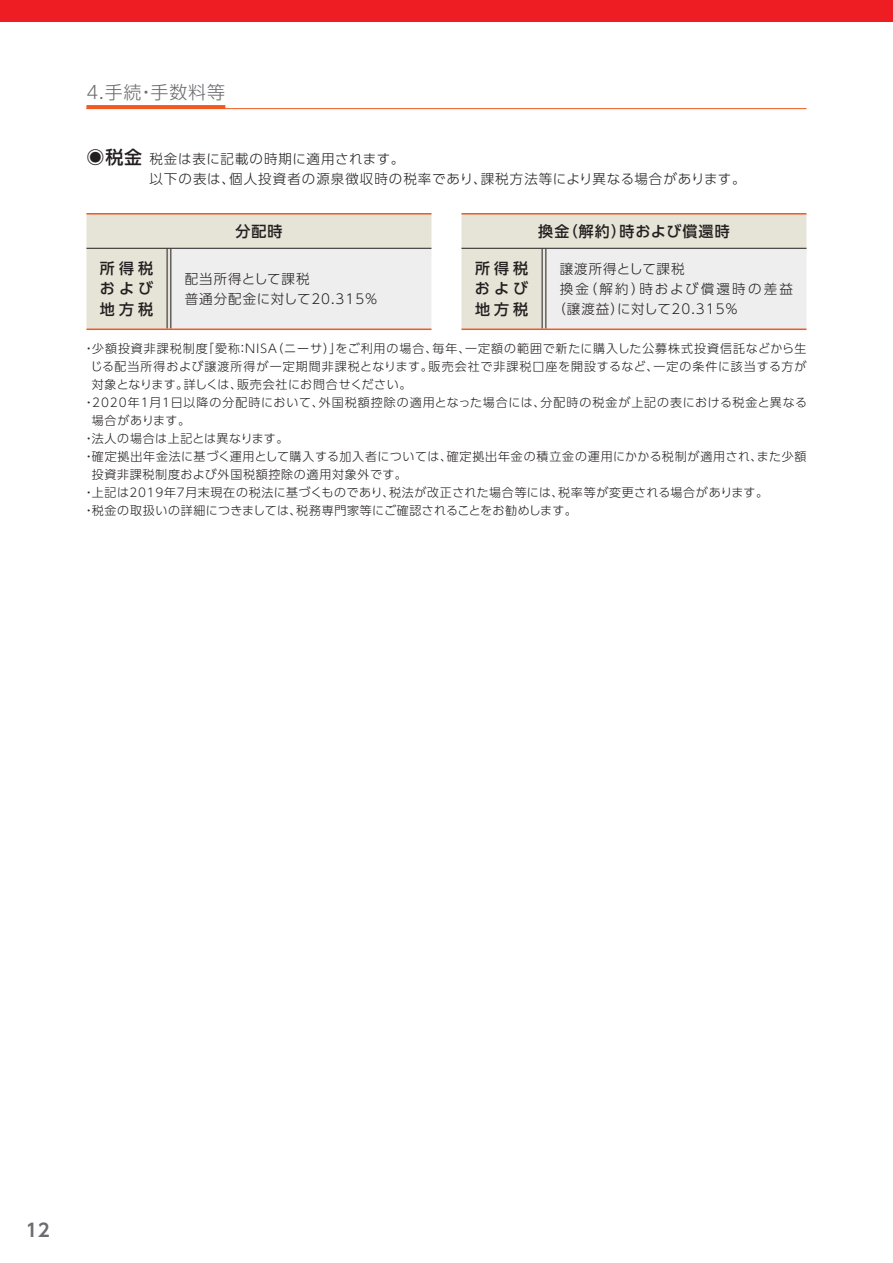
<style>
.page{position:relative;width:893px;height:1263px;background:#fff}
.page>*{position:absolute;margin:0;border:0;box-sizing:border-box;transform-origin:0 0}
.t1{font:300 18px "UD Shin Go Pro";letter-spacing:.05em;color:#6c6d70}
.t2{font:700 18px "UD Shin Go Pro De";color:#6c6d70}
.t3{font:500 15px/20.2px "UD Shin Go Pro";letter-spacing:.275em;color:#231f20;text-align:justify}
.t4{font:500 15px "UD Shin Go Pro";letter-spacing:.075em;color:#231f20}
.t5{font:300 13.5px/20.2px "UD Shin Go Pro";letter-spacing:.075em;color:#231f20}
.t6{font:300 13.5px "UD Shin Go Pro";letter-spacing:.165em;color:#231f20}
.t7{font:300 12px "UD Shin Go Pro";letter-spacing:.06em;color:#231f20}
.t8{font:300 12px "UD Shin Go Pro";letter-spacing:.08em;color:#231f20}
.t9{font:300 12px "UD Shin Go Pro";letter-spacing:.085em;color:#231f20}
.t10{font:300 12px "UD Shin Go Pro";letter-spacing:.03em;color:#231f20}
.t11{font:300 12px "UD Shin Go Pro";letter-spacing:.025em;color:#231f20}
.t12{font:300 12px "UD Shin Go Pro";letter-spacing:.04em;color:#231f20}
.s1{font-weight:500;font-size:18px}
</style>
<div class="page">
<div style="left:0;top:0;width:893px;height:21px;background:#ee1d23"></div>
<div style="left:86px;top:214px;width:720px;height:115px;background:#e6e4d7"></div>
<svg style="left:171px;top:248px;width:635px;height:81px;background:#edeceb"></svg>
<hr style="left:542px;top:249px;width:4px;height:80px;background:#ebe9df">
<hr style="left:167px;top:249px;width:4px;height:80px;background:#e6e4d7">
<hr style="left:542px;top:249px;width:1px;height:80px;background:#231f20">
<hr style="left:545px;top:249px;width:1px;height:80px;background:#231f20">
<hr style="left:167px;top:249px;width:1px;height:80px;background:#231f20">
<hr style="left:170px;top:249px;width:1px;height:80px;background:#231f20">
<hr style="left:86px;top:213px;width:83px;height:2px;background:#f15921">
<hr style="left:169px;top:213px;width:262px;height:2px;background:#f15921">
<hr style="left:86px;top:329px;width:83px;height:1px;background:#f15921">
<hr style="left:169px;top:329px;width:262px;height:1px;background:#f15921">
<hr style="left:461px;top:213px;width:83px;height:2px;background:#f15921">
<hr style="left:544px;top:213px;width:262px;height:2px;background:#f15921">
<hr style="left:461px;top:329px;width:83px;height:1px;background:#f15921">
<hr style="left:544px;top:329px;width:262px;height:1px;background:#f15921">
<hr style="left:86px;top:248px;width:83px;height:1px;background:#231f20">
<hr style="left:169px;top:248px;width:262px;height:1px;background:#231f20">
<hr style="left:461px;top:248px;width:83px;height:1px;background:#231f20">
<hr style="left:544px;top:248px;width:262px;height:1px;background:#231f20">
<hr style="left:86px;top:108px;width:720px;height:1px;background:#f15921">
<svg style="left:86px;top:105px;width:139px;height:4px"></svg>
<h1 class="t1" style="left:86px;top:78px;width:140px">4.手続・手数料等</h1>
<p class="t5" style="left:149px;top:148px;width:598px;text-indent:-63px"><span class="s1">◉税金</span>税金は表に記載の時期に適用されます。<br>以下の表は、個人投資者の源泉徴収時の税率であり、課税方法等により異なる場合があります。</p>
<p class="t3" style="left:235px;top:220px;width:49px">分配時</p>
<p class="t4" style="left:538px;top:219px;width:193px">換金（解約）時および償還時</p>
<p class="t3" style="left:100px;top:258px;width:55px">所得税および地方税</p>
<p class="t5" style="left:185px;top:268px;width:195px">配当所得として課税<br>普通分配金に対して20.315％</p>
<p class="t3" style="left:475px;top:258px;width:55px">所得税および地方税</p>
<p class="t5" style="left:560px;top:258px;width:126px">譲渡所得として課税</p>
<p class="t6" style="left:560px;top:278px;width:235px">換金（解約）時および償還時の差益</p>
<p class="t5" style="left:552px;top:298px;width:187px">（譲渡益）に対して20.315％</p>
<p class="t8" style="left:83px;top:339px;width:725px">・少額投資非課税制度「愛称：ＮＩＳＡ（ニーサ）」をご利用の場合、毎年、一定額の範囲で新たに購入した公募株式投資信託などから生</p>
<p class="t9" style="left:90px;top:357px;width:718px">じる配当所得および譲渡所得が一定期間非課税となります。販売会社で非課税口座を開設するなど、一定の条件に該当する方が</p>
<p class="t11" style="left:92px;top:375px;width:321px">対象となります。詳しくは、販売会社にお問合せください。</p>
<p class="t8" style="left:83px;top:393px;width:726px">・2020年1月1日以降の分配時において、外国税額控除の適用となった場合には、分配時の税金が上記の表における税金と異なる</p>
<p class="t7" style="left:92px;top:411px;width:100px">場合があります。</p>
<p class="t12" style="left:83px;top:429px;width:207px">・法人の場合は上記とは異なります。</p>
<p class="t7" style="left:83px;top:447px;width:725px">・確定拠出年金法に基づく運用として購入する加入者については、確定拠出年金の積立金の運用にかかる税制が適用され、また少額</p>
<p class="t7" style="left:92px;top:465px;width:317px">投資非課税制度および外国税額控除の適用対象外です。</p>
<p class="t7" style="left:83px;top:483px;width:687px">・上記は2019年7月末現在の税法に基づくものであり、税法が改正された場合等には、税率等が変更される場合があります。</p>
<p class="t10" style="left:83px;top:501px;width:495px">・税金の取扱いの詳細につきましては、税務専門家等にご確認されることをお勧めします。</p>
<h1 class="t2" style="left:26px;top:1215px;width:25px">12</h1>
</div>
